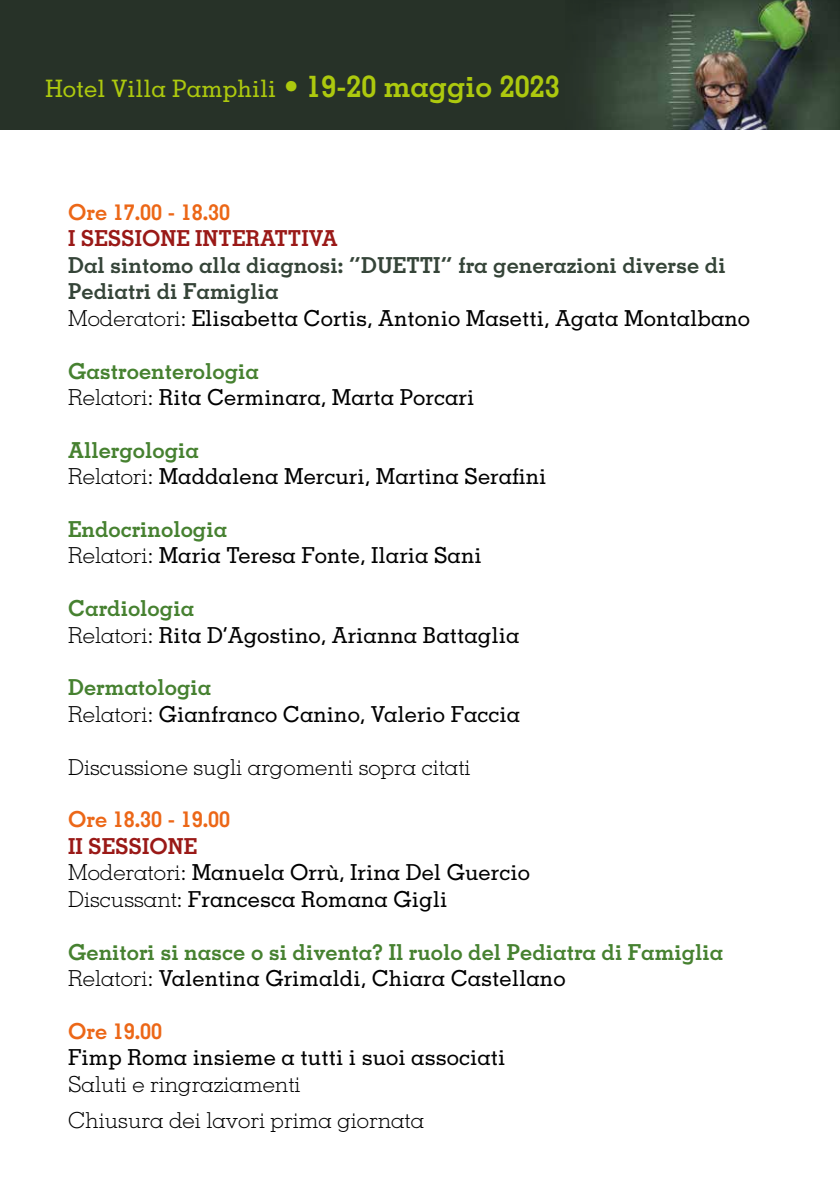
<style>
.page{position:relative;width:840px;height:1191px;background:#fff}
.page>*{position:absolute;margin:0;border:0;box-sizing:border-box;transform-origin:0 0}
.t1{font:500 24px "Memphis LT Std";color:#adc90e}
.t2{font:500 22px/26.4px "Memphis LT Std";color:#000}
.t3{font:700 22px/26.4px "Memphis LT Std";color:#354438}
.t4{font:700 22px/26.4px "Memphis LT Std";color:#468130}
.t5{font:300 22px/36.4px "Memphis LT Std";color:#000}
.t6{font:700 22px "Memphis LT Std";color:#ec6717}
.t7{font:700 22px "Memphis LT Std";color:#9a1917}
.s1{font-size:30px}
.s2{font-weight:700;font-size:30px}
.s3{font-weight:300;color:#000}
.s4{font-weight:500;color:#000}
.s5{font-weight:700;color:#468130}
.s6{font-weight:300}
.s7{font-weight:700;color:#9a1917}
</style>
<div class="page">
<div style="left:0;top:0;width:839px;height:129px;background:#273228"></div>
<img style="left:595px;top:0;width:244px;height:129px">
<p class="t1" style="left:45px;top:73px;width:515px">Hotel Villa Pamphili <span class="s1">•</span> <span class="s2">19-20 maggio 2023</span></p>
<p class="t6" style="left:68px;top:198px;width:163px">Ore 17.00 - 18.30</p>
<p class="t7" style="left:68px;top:225px;width:271px">I SESSIONE INTERATTIVA</p>
<p class="t3" style="left:68px;top:252px;width:683px">Dal sintomo alla diagnosi: “DUETTI” fra generazioni diverse di<br>Pediatri di Famiglia<br><span class="s3">Moderatori:</span> <span class="s4">Elisabetta Cortis, Antonio Masetti, Agata Montalbano</span></p>
<p class="t2" style="left:68px;top:357px;width:407px"><span class="s5">Gastroenterologia<br></span><span class="s6">Relatori:</span> Rita Cerminara, Marta Porcari</p>
<p class="t2" style="left:68px;top:436px;width:479px"><span class="s5">Allergologia<br></span><span class="s6">Relatori:</span> Maddalena Mercuri, Martina Serafini</p>
<p class="t2" style="left:68px;top:516px;width:415px"><span class="s5">Endocrinologia<br></span><span class="s6">Relatori:</span> Maria Teresa Fonte, Ilaria Sani</p>
<p class="t2" style="left:68px;top:595px;width:452px"><span class="s5">Cardiologia<br></span><span class="s6">Relatori:</span> Rita D’Agostino, Arianna Battaglia</p>
<p class="t2" style="left:68px;top:674px;width:453px"><span class="s5">Dermatologia<br></span><span class="s6">Relatori:</span> Gianfranco Canino, Valerio Faccia</p>
<p class="t5" style="left:68px;top:748px;width:404px">Discussione sugli argomenti sopra citati</p>
<p class="t6" style="left:68px;top:806px;width:163px">Ore 18.30 - 19.00</p>
<p class="t2" style="left:68px;top:832px;width:463px"><span class="s7">II SESSIONE<br></span><span class="s6">Moderatori:</span> Manuela Orrù, Irina Del Guercio<br><span class="s6">Discussant:</span> Francesca Romana Gigli</p>
<p class="t4" style="left:68px;top:938px;width:656px">Genitori si nasce o si diventa? Il ruolo del Pediatra di Famiglia<br><span class="s3">Relatori:</span> <span class="s4">Valentina Grimaldi, Chiara Castellano</span></p>
<p class="t6" style="left:68px;top:1017px;width:96px">Ore 19.00</p>
<p class="t2" style="left:68px;top:1044px;width:438px">Fimp Roma insieme a tutti i suoi associati</p>
<p class="t5" style="left:68px;top:1065px;width:357px">Saluti e ringraziamenti<br>Chiusura dei lavori prima giornata</p>
</div>
